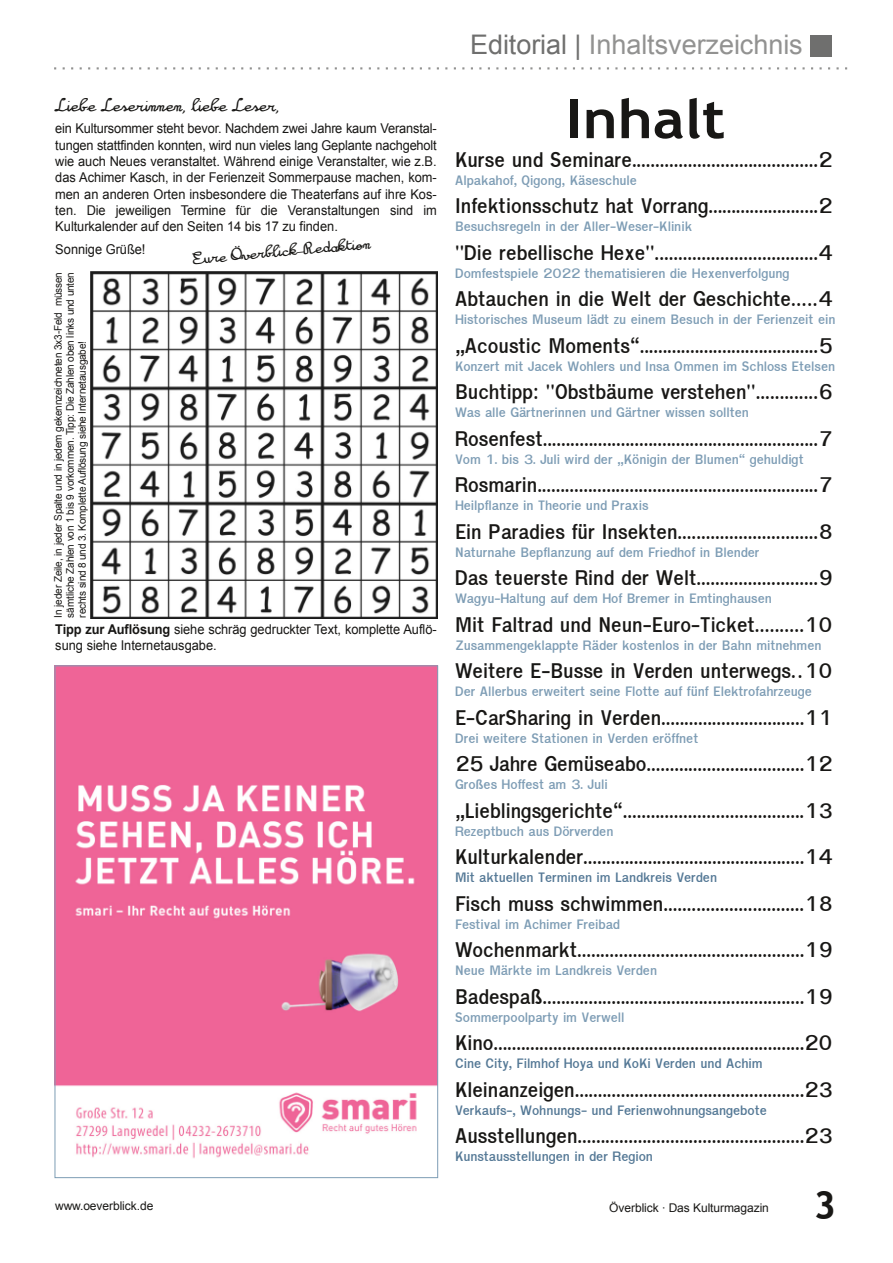
<style>
.page{position:relative;width:893px;height:1263px;background:#fff}
.page>*{position:absolute;margin:0;border:0;box-sizing:border-box;transform-origin:0 0}
.t1{font:700 54px "Trebuchet MS";color:#181715;scale:1.1 1}
.t2{font:700 39px "Trebuchet MS";color:#181715}
.t3{font:27px "Arial";color:#929291}
.t4{font:700 21px "Garuda";color:#181715;scale:.95 1}
.t5{font:700 18px "Un Pilgi";letter-spacing:-.01em;color:#181715;scale:.95 1}
.t6{font:700 16.5px "Un Pilgi";color:#181715;scale:.95 1}
.t7{font:700 13.5px "Garuda";letter-spacing:-.01em;color:#7e9db5}
.t8{font:13.5px/16.4px "Arial";color:#181715;scale:.95 1}
.t9{font:700 13.5px "Garuda";letter-spacing:-.01em;color:#557996}
.t10{font:12px "Arial";letter-spacing:-.005em;color:#181715}
.t11{font:10.5px/12px "Arial";letter-spacing:-.02em;color:#181715;text-align:justify;scale:.95 1}
.s1{font-weight:700}
.s2{color:#6f6f6e}
</style>
<div class="page">
<svg style="left:54px;top:67px;width:794px;height:2px"></svg>
<div style="left:810px;top:35px;width:22px;height:21px;background:#6f6f6e"></div>
<img style="left:57px;top:667px;width:379px;height:492px">
<img style="left:91px;top:272px;width:347px;height:347px">
<p class="t5" style="left:55px;top:94px;width:238px">Liebe Leserinnen, liebe Leser,</p>
<p class="t8" style="left:55px;top:120px;width:403px;text-align:justify">ein Kultursommer steht bevor. Nachdem zwei Jahre kaum Veranstal&shy;tungen stattfinden konnten, wird nun vieles lang Geplante nachgeholt wie auch Neues veranstaltet. Während einige Veranstalter, wie z.B. das Achimer Kasch, in der Ferienzeit Sommerpause machen, kom&shy;men an anderen Orten insbesondere die Theaterfans auf ihre Kos&shy;ten. Die jeweiligen Termine für die Veranstaltungen sind im Kulturkalender auf den Seiten 14 bis 17 zu finden.</p>
<p class="t8" style="left:55px;top:241px;width:96px">Sonnige Grüße!</p>
<p class="t6" style="left:192px;top:248px;width:189px;rotate:-5deg">Eure Överblick-Redaktion</p>
<p class="t11" style="left:52px;top:618px;width:365px;rotate:-90deg">In jeder Zeile, in jeder Spalte und in jedem gekennzeichneten 3x3-Feld müssen sämtliche Zahlen von 1 bis 9 vorkommen. Tipp: Die Zahlen oben links und unten rechts sind 8 und 3. Komplette Auflösung siehe Internetausgabe!</p>
<p class="t8" style="left:55px;top:621px;width:403px"><span class="s1">Tipp zur Auflösung</span> siehe schräg gedruckter Text, komplette Auflö&shy;sung siehe Internetausgabe.</p>
<p class="t3" style="left:470px;top:30px;width:334px"><span class="s2">Editorial |</span> Inhaltsverzeichnis</p>
<h1 class="t1" style="left:566px;top:88px;width:146px">Inhalt</h1>
<p class="t4" style="left:455px;top:147px;width:398px">Kurse und Seminare........................................2</p>
<p class="t7" style="left:455px;top:172px;width:183px">Alpakahof, Qigong, Käseschule</p>
<p class="t4" style="left:455px;top:194px;width:398px">Infektionsschutz hat Vorrang........................2</p>
<p class="t7" style="left:455px;top:219px;width:239px">Besuchsregeln in der Aller‐Weser‐Klinik</p>
<p class="t4" style="left:455px;top:240px;width:398px">"Die rebellische Hexe"...................................4</p>
<p class="t7" style="left:455px;top:265px;width:336px">Domfestspiele 2022 thematisieren die Hexenverfolgung</p>
<p class="t4" style="left:455px;top:287px;width:398px">Abtauchen in die Welt der Geschichte.....4</p>
<p class="t7" style="left:455px;top:312px;width:382px">Historisches Museum lädt zu einem Besuch in der Ferienzeit ein</p>
<p class="t4" style="left:455px;top:333px;width:398px">„Acoustic Moments“.......................................5</p>
<p class="t7" style="left:455px;top:358px;width:382px">Konzert mit Jacek Wohlers und Insa Ommen im Schloss Etelsen</p>
<p class="t4" style="left:455px;top:380px;width:398px">Buchtipp: "Obstbäume verstehen".............6</p>
<p class="t7" style="left:455px;top:405px;width:295px">Was alle Gärtnerinnen und Gärtner wissen sollten</p>
<p class="t4" style="left:455px;top:426px;width:398px">Rosenfest............................................................7</p>
<p class="t7" style="left:455px;top:451px;width:350px">Vom 1. bis 3. Juli wird der „Königin der Blumen“ gehuldigt</p>
<p class="t4" style="left:455px;top:473px;width:398px">Rosmarin.............................................................7</p>
<p class="t7" style="left:455px;top:498px;width:195px">Heilpflanze in Theorie und Praxis</p>
<p class="t4" style="left:455px;top:519px;width:398px">Ein Paradies für Insekten..............................8</p>
<p class="t7" style="left:455px;top:544px;width:306px">Naturnahe Bepflanzung auf dem Friedhof in Blender</p>
<p class="t4" style="left:455px;top:566px;width:398px">Das teuerste Rind der Welt..........................9</p>
<p class="t7" style="left:455px;top:591px;width:318px">Wagyu‐Haltung auf dem Hof Bremer in Emtinghausen</p>
<p class="t4" style="left:455px;top:612px;width:398px">Mit Faltrad und Neun‐Euro‐Ticket..........10</p>
<p class="t7" style="left:455px;top:637px;width:368px">Zusammengeklappte Räder kostenlos in der Bahn mitnehmen</p>
<p class="t4" style="left:455px;top:659px;width:398px">Weitere E‐Busse in Verden unterwegs. .10</p>
<p class="t7" style="left:455px;top:684px;width:358px">Der Allerbus erweitert seine Flotte auf fünf Elektrofahrzeuge</p>
<p class="t4" style="left:455px;top:705px;width:398px">E‐CarSharing in Verden...............................11</p>
<p class="t7" style="left:455px;top:730px;width:245px">Drei weitere Stationen in Verden eröffnet</p>
<p class="t4" style="left:455px;top:752px;width:398px">25 Jahre Gemüseabo..................................12</p>
<p class="t7" style="left:455px;top:777px;width:154px">Großes Hoffest am 3. Juli</p>
<p class="t4" style="left:455px;top:798px;width:398px">„Lieblingsgerichte“.......................................13</p>
<p class="t7" style="left:455px;top:823px;width:160px">Rezeptbuch aus Dörverden</p>
<p class="t4" style="left:455px;top:845px;width:398px">Kulturkalender................................................14</p>
<p class="t9" style="left:455px;top:870px;width:264px">Mit aktuellen Terminen im Landkreis Verden</p>
<p class="t4" style="left:455px;top:891px;width:398px">Fisch muss schwimmen..............................18</p>
<p class="t7" style="left:455px;top:916px;width:167px">Festival im Achimer Freibad</p>
<p class="t4" style="left:455px;top:938px;width:398px">Wochenmarkt.................................................19</p>
<p class="t7" style="left:455px;top:963px;width:204px">Neue Märkte im Landkreis Verden</p>
<p class="t4" style="left:455px;top:984px;width:398px">Badespaß.........................................................19</p>
<p class="t7" style="left:455px;top:1009px;width:171px">Sommerpoolparty im Verwell</p>
<p class="t4" style="left:455px;top:1031px;width:398px">Kino....................................................................20</p>
<p class="t9" style="left:455px;top:1056px;width:309px">Cine City, Filmhof Hoya und KoKi Verden und Achim</p>
<p class="t4" style="left:455px;top:1077px;width:398px">Kleinanzeigen..................................................23</p>
<p class="t9" style="left:455px;top:1102px;width:313px">Verkaufs‐, Wohnungs‐ und Ferienwohnungsangebote</p>
<p class="t4" style="left:455px;top:1124px;width:398px">Ausstellungen.................................................23</p>
<p class="t9" style="left:455px;top:1149px;width:200px">Kunstausstellungen in der Region</p>
<p class="t10" style="left:55px;top:1199px;width:100px">www.oeverblick.de</p>
<p class="t10" style="left:609px;top:1201px;width:161px">Överblick ∙ Das Kulturmagazin</p>
<h2 class="t2" style="left:813px;top:1182px;width:24px">3</h2>
</div>
